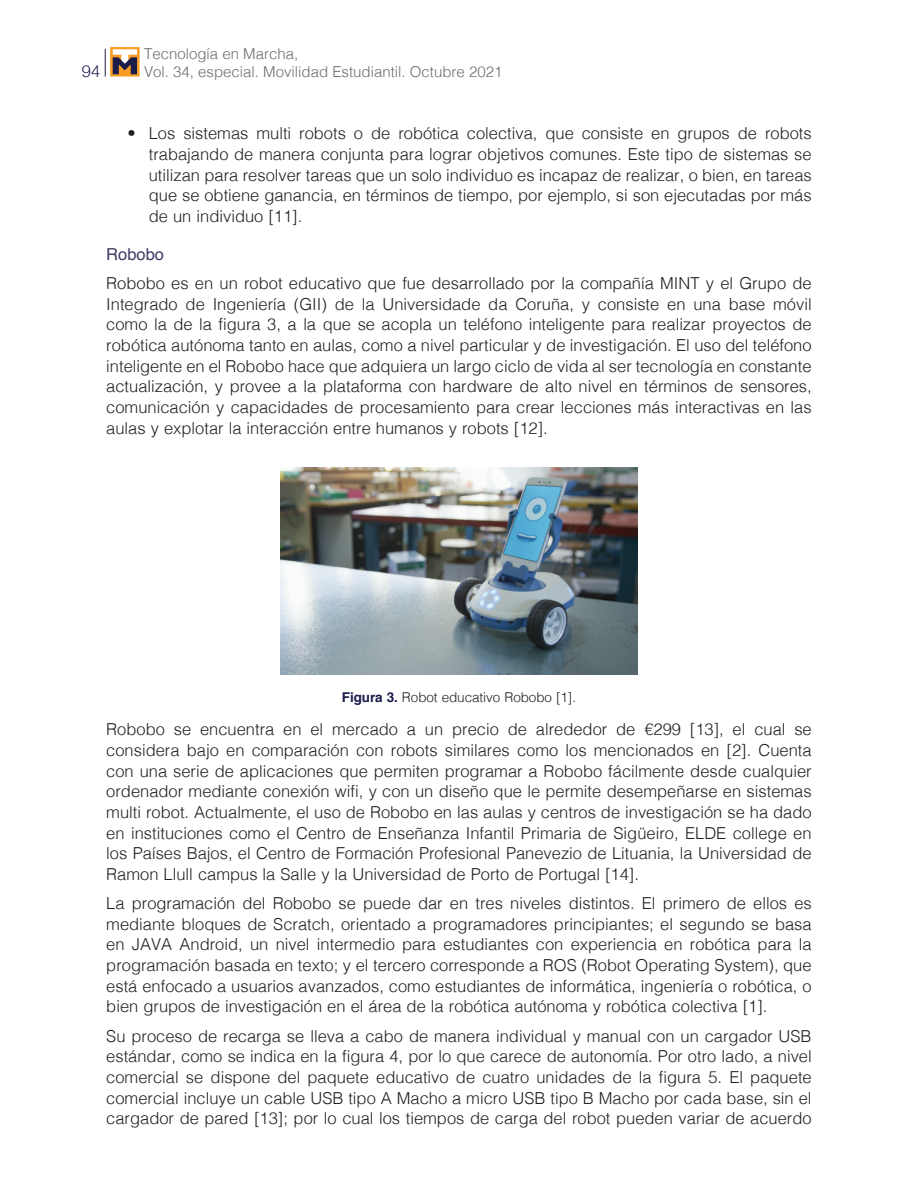
<style>
.page{position:relative;width:918px;height:1188px;background:#fff}
.page>*{position:absolute;margin:0;border:0;box-sizing:border-box;transform-origin:0 0}
.t1{font:300 16.5px/20.7px "Helvetica";color:#231f20;text-align:justify}
.t2{font:16.5px "Helvetica";color:#3c3b62}
.t3{font:300 16.5px "Helvetica Neue";color:#1a1c4c}
.t4{font:300 15px "Helvetica";color:#6c6d70}
.t5{font:300 13.5px "Helvetica";letter-spacing:-.005em;color:#231f20}
.s1{font-weight:700;color:#1a1c4c}
</style>
<div class="page">
<svg style="left:105px;top:49px;width:1px;height:28px"></svg>
<svg style="left:110px;top:47px;width:30px;height:30px"></svg>
<svg style="left:113px;top:49px;width:24px;height:25px"></svg>
<img style="left:280px;top:468px;width:358px;height:206px">
<p class="t4" style="left:144px;top:40px;width:156px">Tecnología en Marcha,</p>
<p class="t3" style="left:82px;top:57px;width:20px">94</p>
<p class="t4" style="left:144px;top:58px;width:360px">Vol. 34, especial. Movilidad Estudiantil. Octubre 2021</p>
<p class="t1" style="left:149px;top:122px;width:664px;text-indent:-21px">• Los sistemas multi robots o de robótica colectiva, que consiste en grupos de robots trabajando de manera conjunta para lograr objetivos comunes. Este tipo de sistemas se utilizan para resolver tareas que un solo individuo es incapaz de realizar, o bien, en tareas que se obtiene ganancia, en términos de tiempo, por ejemplo, si son ejecutadas por más de un individuo [11].</p>
<p class="t2" style="left:106px;top:241px;width:59px">Robobo</p>
<p class="t1" style="left:106px;top:272px;width:707px">Robobo es en un robot educativo que fue desarrollado por la compañía MINT y el Grupo de Integrado de Ingeniería (GII) de la Universidade da Coruña, y consiste en una base móvil como la de la figura 3, a la que se acopla un teléfono inteligente para realizar proyectos de robótica autónoma tanto en aulas, como a nivel particular y de investigación. El uso del teléfono inteligente en el Robobo hace que adquiera un largo ciclo de vida al ser tecnología en constante actualización, y provee a la plataforma con hardware de alto nivel en términos de sensores, comunicación y capacidades de procesamiento para crear lecciones más interactivas en las aulas y explotar la interacción entre humanos y robots [12].</p>
<p class="t5" style="left:342px;top:685px;width:236px"><span class="s1">Figura 3.</span> Robot educativo Robobo [1].</p>
<p class="t1" style="left:106px;top:718px;width:707px">Robobo se encuentra en el mercado a un precio de alrededor de €299 [13], el cual se considera bajo en comparación con robots similares como los mencionados en [2]. Cuenta con una serie de aplicaciones que permiten programar a Robobo fácilmente desde cualquier ordenador mediante conexión wifi, y con un diseño que le permite desempeñarse en sistemas multi robot. Actualmente, el uso de Robobo en las aulas y centros de investigación se ha dado en instituciones como el Centro de Enseñanza Infantil Primaria de Sigüeiro, ELDE college en los Países Bajos, el Centro de Formación Profesional Panevezio de Lituania, la Universidad de Ramon Llull campus la Salle y la Universidad de Porto de Portugal [14].</p>
<p class="t1" style="left:106px;top:892px;width:707px">La programación del Robobo se puede dar en tres niveles distintos. El primero de ellos es mediante bloques de Scratch, orientado a programadores principiantes; el segundo se basa en JAVA Android, un nivel intermedio para estudiantes con experiencia en robótica para la programación basada en texto; y el tercero corresponde a ROS (Robot Operating System), que está enfocado a usuarios avanzados, como estudiantes de informática, ingeniería o robótica, o bien grupos de investigación en el área de la robótica autónoma y robótica colectiva [1].</p>
<p class="t1" style="left:106px;top:1024px;width:707px">Su proceso de recarga se lleva a cabo de manera individual y manual con un cargador USB estándar, como se indica en la figura 4, por lo que carece de autonomía. Por otro lado, a nivel comercial se dispone del paquete educativo de cuatro unidades de la figura 5. El paquete comercial incluye un cable USB tipo A Macho a micro USB tipo B Macho por cada base, sin el cargador de pared [13]; por lo cual los tiempos de carga del robot pueden variar de acuerdo</p>
</div>
